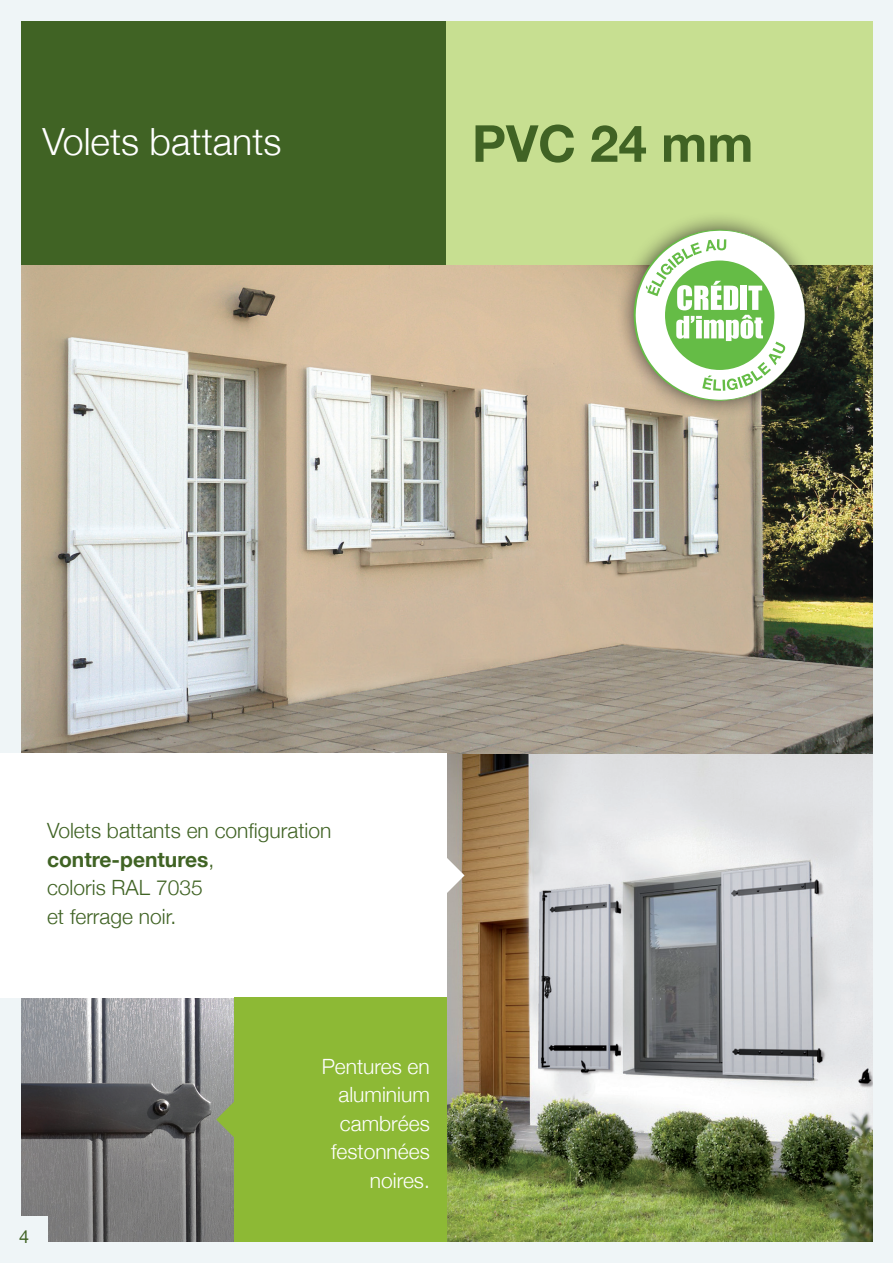
<style>
.page{position:relative;width:893px;height:1263px;background:#eff5f7}
.page>*{position:absolute;margin:0;border:0;box-sizing:border-box;transform-origin:0 0}
.t1{font:700 51px "Helvetica Neue";color:#406324}
.t2{font:300 37.5px "Helvetica Neue";color:#fff}
.t3{font:300 21px/28.5px "Helvetica Neue";color:#406324}
.t4{font:300 21px/28.5px "Helvetica Neue";color:#fff;text-align:right}
.t5{font:18px "Helvetica Neue";color:#406324}
.s1{font-weight:700}
</style>
<div class="page">
<img style="left:22px;top:997px;width:212px;height:244px">
<div style="left:21px;top:21px;width:425px;height:244px;background:#406324"></div>
<hr style="left:254px;top:823px;width:211px;height:2px;background:#fff">
<img style="left:447px;top:754px;width:425px;height:487px">
<div style="left:1px;top:1216px;width:47px;height:47px;background:#eff5f7"></div>
<div style="left:446px;top:21px;width:426px;height:244px;background:#c7df91"></div>
<img style="left:22px;top:265px;width:850px;height:489px">
<svg style="left:446px;top:857px;width:18px;height:36px"></svg>
<div style="left:0;top:753px;width:446px;height:244px;background:#fff"></div>
<div style="left:234px;top:997px;width:213px;height:244px;background:#8db935"></div>
<svg style="left:216px;top:1101px;width:18px;height:36px"></svg>
<div style="left:615px;top:211px;width:208px;height:208px;background:#231f20;opacity:.75"></div>
<svg style="left:634px;top:230px;width:171px;height:171px"></svg>
<h2 class="t2" style="left:43px;top:119px;width:240px">Volets battants</h2>
<h1 class="t1" style="left:472px;top:112px;width:283px">PVC 24 mm</h1>
<p class="t3" style="left:47px;top:816px;width:286px">Volets battants en configuration <span class="s1">contre-pentures</span>,<br>coloris RAL 7035<br>et ferrage noir.</p>
<p class="t5" style="left:19px;top:1226px;width:12px">4</p>
<p class="t4" style="left:322px;top:1051px;width:110px">Pentures en aluminium cambrées festonnées noires.</p>
</div>
